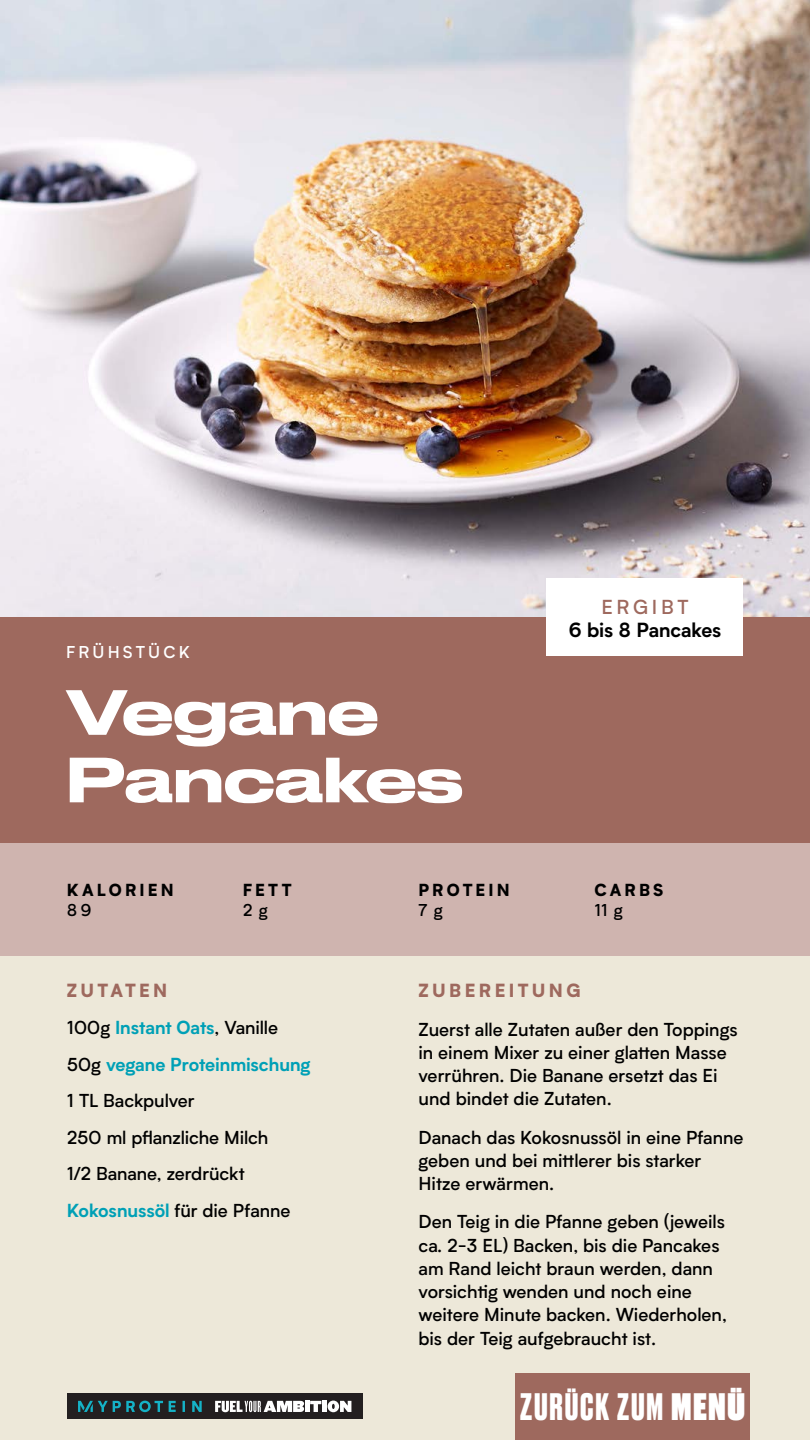
<style>
.page{position:relative;width:810px;height:1440px;background:#ede8d9}
.page>*{position:absolute;margin:0;border:0;box-sizing:border-box;transform-origin:0 0}
.t1{font:500 expanded 60px/67.5px "Druk";color:#fff}
.t2{font:700 36px "Druk";letter-spacing:.05em;color:#fff}
.t3{font:700 19.5px "Biotif";letter-spacing:-.005em;color:#000}
.t4{font:500 19.5px "Biotif";letter-spacing:.185em;color:#9e695e}
.t5{font:500 18px/23.2px "Biotif";color:#000}
.t6{font:900 18px "Biotif";letter-spacing:.19em;color:#9e695e}
.t7{font:900 16.5px "Biotif";letter-spacing:.19em;color:#000}
.t8{font:500 16.5px "Biotif";letter-spacing:.19em;color:#fff}
.t9{font:500 16.5px "Biotif";color:#000}
.s1{font-weight:900;color:#9e695e}
.s2{font-weight:700;color:#00a0b6}
.s3{font-family:"Druk Super";font-weight:400}
</style>
<div class="page">
<img style="left:0;top:0;width:810px;height:617px">
<div style="left:0;top:617px;width:810px;height:226px;background:#9e695e"></div>
<div style="left:0;top:843px;width:810px;height:112px;background:#cfb4af"></div>
<div style="left:515px;top:1373px;width:235px;height:67px;background:#9e695e"></div>
<div style="left:547px;top:578px;width:196px;height:78px;background:#fff"></div>
<div style="left:67px;top:1394px;width:295px;height:25px;background:#231f20"></div>
<svg style="left:78px;top:1401px;width:273px;height:11px"></svg>
<p class="t4" style="left:601px;top:593px;width:89px">ERGIBT</p>
<p class="t3" style="left:569px;top:615px;width:154px">6 bis 8 Pancakes</p>
<p class="t8" style="left:66px;top:641px;width:125px">FRÜHSTÜCK</p>
<h1 class="t1" style="left:66px;top:674px;width:398px">Vegane<br>Pancakes</h1>
<p class="t7" style="left:67px;top:877px;width:108px">KALORIEN</p>
<p class="t9" style="left:67px;top:898px;width:26px">89</p>
<p class="t7" style="left:243px;top:877px;width:50px">FETT</p>
<p class="t9" style="left:243px;top:898px;width:26px">2 g</p>
<p class="t7" style="left:419px;top:877px;width:93px">PROTEIN</p>
<p class="t9" style="left:419px;top:898px;width:26px">7 g</p>
<p class="t7" style="left:594px;top:877px;width:71px">CARBS</p>
<p class="t9" style="left:594px;top:898px;width:30px">11 g</p>
<p class="t5" style="left:67px;top:972px;width:245px;line-height:36.6px"><span class="s1">ZUTATEN<br></span>100g <span class="s2">Instant Oats</span>, Vanille<br>50g <span class="s2">vegane Proteinmischung<br></span>1 TL Backpulver<br>250 ml pflanzliche Milch<br>1/2 Banane, zerdrückt<br><span class="s2">Kokosnussöl</span> für die Pfanne</p>
<p class="t6" style="left:418px;top:977px;width:164px">ZUBEREITUNG</p>
<p class="t5" style="left:418px;top:1017px;width:321px">Zuerst alle Zutaten außer den Toppings in einem Mixer zu einer glatten Masse verrühren. Die Banane ersetzt das Ei und bindet die Zutaten.</p>
<p class="t5" style="left:418px;top:1125px;width:327px">Danach das Kokosnussöl in eine Pfanne geben und bei mittlerer bis starker<br>Hitze erwärmen.</p>
<p class="t5" style="left:418px;top:1210px;width:310px">Den Teig in die Pfanne geben (jeweils ca. 2−3 EL) Backen, bis die Pancakes am Rand leicht braun werden, dann vorsichtig wenden und noch eine weitere Minute backen. Wiederholen, bis der Teig aufgebraucht ist.</p>
<h2 class="t2" style="left:520px;top:1382px;width:226px">ZURÜCK ZUM <span class="s3">MENÜ</span></h2>
</div>
